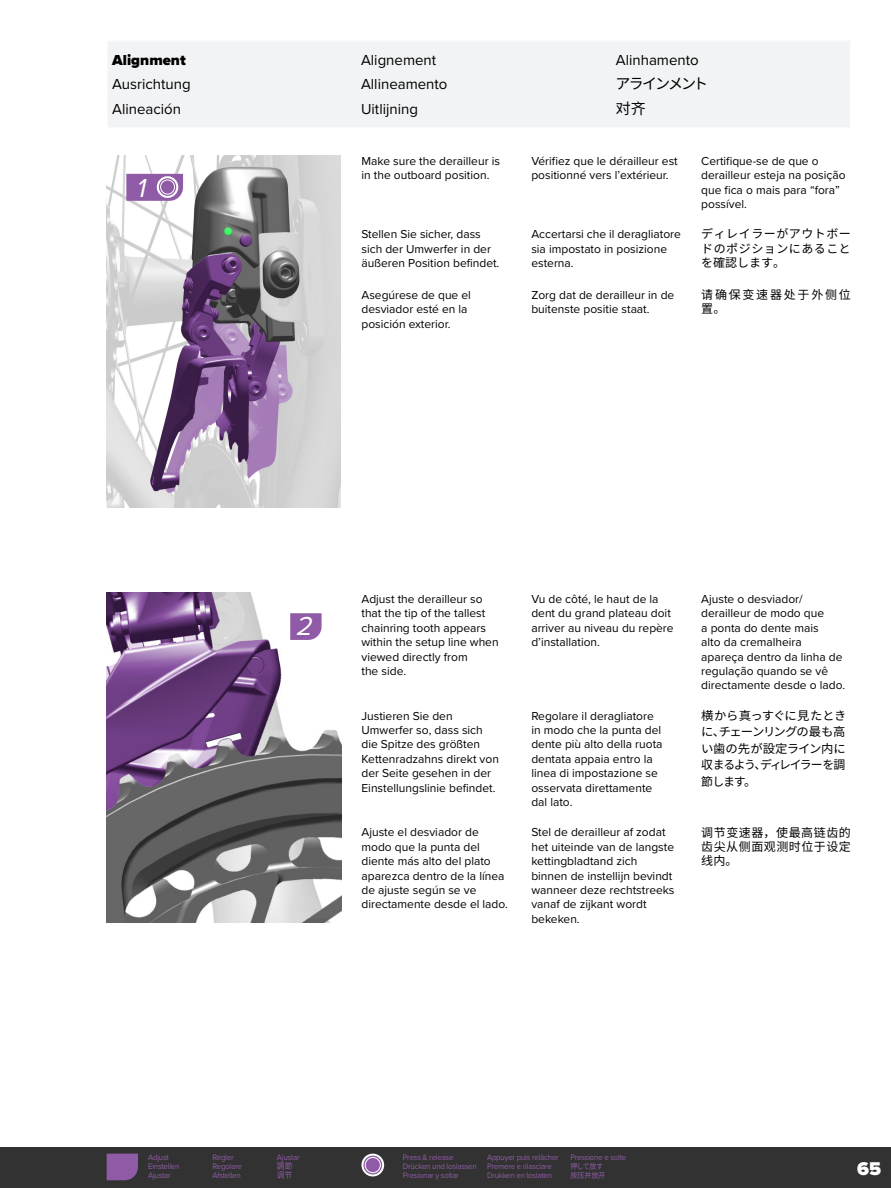
<style>
.page{position:relative;width:891px;height:1188px;background:#fff}
.page>*{position:absolute;margin:0;border:0;box-sizing:border-box;transform-origin:0 0}
.User_Manual_Number_F{font:italic 27px "Proxima Nova";color:#fff}
.t1{font:900 19.2px "Proxima Nova";color:#fff}
.SubHeader_Proxima_No{font:15px "Proxima Nova";color:#000}
.SubHeader_Proxima_No-2{font:900 15px "Proxima Nova";color:#000}
.SubHeader_Proxima_No-3{font:15px "Noto Sans CJ Kjp";letter-spacing:-.13em;color:#000}
.SubHeader_Proxima_No-4{font:15px "Noto Sans CJ Ksc";color:#000}
.User_Manual_Text_-_N{font:12px/14.4px "Proxima Nova";color:#000}
.User_Manual_Text_-_N-2{font:12px/16.5px "Noto Sans CJ Kjp";letter-spacing:-.07em;color:#000;text-align:justify}
.j-bodytext{font:12px/14.4px "Noto Sans CJ Kjp";letter-spacing:.045em;color:#000;text-align:justify}
.c-bodytext{font:12px/14.4px "Noto Sans CJ Ksc";letter-spacing:.045em;color:#000;text-align:justify}
.c-bodytext-2{font:12px/14.4px "Noto Sans CJ Ksc";letter-spacing:.145em;color:#000}
.t2{font:8.25px "Proxima Nova";letter-spacing:-.025em;color:#905ba6;scale:.95 1}
.j-masterText{font:8.25px "Noto Sans CJ Kjp";color:#905ba6;scale:.95 1}
.c-masterText{font:8.25px "Noto Sans CJ Ksc";color:#905ba6;scale:.95 1}
.t3{font:7.5px "Noto Sans CJ Kkr";letter-spacing:-.09em;color:#905ba6;scale:.95 1}
.t4{font:7.5px "Noto Sans CJ Ksc";letter-spacing:-.025em;color:#905ba6;scale:.95 1}
</style>
<div class="page">
<div style="left:0;top:1148px;width:891px;height:40px;background:#323232"></div>
<img style="left:107px;top:593px;width:234px;height:329px">
<svg style="left:290px;top:613px;width:32px;height:27px"></svg>
<div style="left:107px;top:41px;width:743px;height:87px;background:#f2f3f4"></div>
<img style="left:106px;top:156px;width:235px;height:352px">
<div style="left:364px;top:1156px;width:18px;height:18px;background:#905ba6;border-radius:50%"></div>
<div style="left:361px;top:1154px;width:23px;height:22px;border:2px solid #fff;border-radius:50%"></div>
<div style="left:365px;top:1157px;width:16px;height:16px;border:1px solid #fff;border-radius:50%"></div>
<svg style="left:126px;top:174px;width:57px;height:27px"></svg>
<svg style="left:158px;top:177px;width:19px;height:20px"></svg>
<div style="left:157px;top:176px;width:21px;height:22px;border:2px solid #fff;border-radius:50%"></div>
<div style="left:160px;top:180px;width:15px;height:14px;border:1px solid #fff;border-radius:50%"></div>
<svg style="left:107px;top:1154px;width:31px;height:26px"></svg>
<p class="SubHeader_Proxima_No-2" style="left:112px;top:49px;width:75px">Alignment</p>
<p class="SubHeader_Proxima_No" style="left:361px;top:49px;width:77px">Alignement</p>
<p class="SubHeader_Proxima_No" style="left:616px;top:49px;width:84px">Alinhamento</p>
<p class="SubHeader_Proxima_No" style="left:112px;top:73px;width:80px">Ausrichtung</p>
<p class="SubHeader_Proxima_No" style="left:361px;top:73px;width:88px">Allineamento</p>
<p class="SubHeader_Proxima_No-3" style="left:615px;top:75px;width:94px">アラインメント</p>
<p class="SubHeader_Proxima_No" style="left:112px;top:98px;width:70px">Alineación</p>
<p class="SubHeader_Proxima_No" style="left:361px;top:98px;width:58px">Uitlijning</p>
<p class="SubHeader_Proxima_No-4" style="left:616px;top:100px;width:31px">对齐</p>
<p class="User_Manual_Text_-_N" style="left:361px;top:153px;width:140px">Make sure the derailleur is in the outboard position.</p>
<p class="User_Manual_Text_-_N" style="left:531px;top:153px;width:148px">Vérifiez que le dérailleur est positionné vers l’extérieur.</p>
<p class="User_Manual_Text_-_N" style="left:701px;top:153px;width:146px">Certifique-se de que o derailleur esteja na posição que fica o mais para “fora” possível.</p>
<p class="User_Manual_Text_-_N" style="left:361px;top:227px;width:139px">Stellen Sie sicher, dass sich der Umwerfer in der äußeren Position befindet.</p>
<p class="User_Manual_Text_-_N" style="left:531px;top:227px;width:151px">Accertarsi che il deragliatore sia impostato in posizione esterna.</p>
<p class="j-bodytext" style="left:701px;top:227px;width:151px">ディレイラーがアウトボードのポジションにあることを確認します。</p>
<p class="User_Manual_Text_-_N" style="left:361px;top:287px;width:111px">Asegúrese de que el desviador esté en la posición exterior.</p>
<p class="User_Manual_Text_-_N" style="left:531px;top:287px;width:144px">Zorg dat de derailleur in de buitenste positie staat.</p>
<p class="c-bodytext-2" style="left:701px;top:288px;width:151px">请确保变速器处于外侧位置。</p>
<p class="User_Manual_Number_F" style="left:136px;top:168px;width:19px">1</p>
<p class="User_Manual_Number_F" style="left:295px;top:606px;width:25px">2</p>
<p class="User_Manual_Text_-_N" style="left:361px;top:591px;width:139px">Adjust the derailleur so that the tip of the tallest chainring tooth appears within the setup line when viewed directly from<br>the side.</p>
<p class="User_Manual_Text_-_N" style="left:531px;top:591px;width:144px">Vu de côté, le haut de la dent du grand plateau doit arriver au niveau du repère d’installation.</p>
<p class="User_Manual_Text_-_N" style="left:701px;top:591px;width:145px">Ajuste o desviador/ derailleur de modo que<br>a ponta do dente mais<br>alto da cremalheira apareça dentro da linha de regulação quando se vê directamente desde o lado.</p>
<p class="User_Manual_Text_-_N" style="left:361px;top:708px;width:139px">Justieren Sie den<br>Umwerfer so, dass sich die Spitze des größten<br>Kettenradzahns direkt von der Seite gesehen in der<br>Einstellungslinie befindet.</p>
<p class="User_Manual_Text_-_N" style="left:531px;top:708px;width:133px">Regolare il deragliatore in modo che la punta del dente più alto della ruota dentata appaia entro la linea di impostazione se osservata direttamente dal lato.</p>
<p class="User_Manual_Text_-_N-2" style="left:701px;top:707px;width:147px">横から真っすぐに見たときに、チェーンリングの最も高い歯の先が設定ライン内に収まるよう、ディレイラーを調節します。</p>
<p class="User_Manual_Text_-_N" style="left:361px;top:825px;width:148px">Ajuste el desviador de modo que la punta del diente más alto del plato aparezca dentro de la línea de ajuste según se ve directamente desde el lado.</p>
<p class="User_Manual_Text_-_N" style="left:531px;top:825px;width:145px">Stel de derailleur af zodat het uiteinde van de langste kettingbladtand zich binnen de instellijn bevindt wanneer deze rechtstreeks vanaf de zijkant wordt bekeken.</p>
<p class="c-bodytext" style="left:701px;top:825px;width:151px">调节变速器，使最高链齿的齿尖从侧面观测时位于设定线内。</p>
<p class="t2" style="left:148px;top:1151px;width:23px">Adjust</p>
<p class="t2" style="left:212px;top:1151px;width:24px">Régler</p>
<p class="t2" style="left:277px;top:1151px;width:25px">Ajustar</p>
<p class="t2" style="left:148px;top:1160px;width:35px">Einstellen</p>
<p class="t2" style="left:212px;top:1160px;width:32px">Regolare</p>
<p class="j-masterText" style="left:277px;top:1162px;width:18px">調節</p>
<p class="t2" style="left:148px;top:1169px;width:25px">Ajustar</p>
<p class="t2" style="left:212px;top:1169px;width:31px">Afstellen</p>
<p class="c-masterText" style="left:277px;top:1171px;width:18px">调节</p>
<p class="t2" style="left:403px;top:1151px;width:55px">Press &amp; release</p>
<p class="t2" style="left:487px;top:1151px;width:77px">Appuyer puis relâcher</p>
<p class="t2" style="left:571px;top:1151px;width:60px">Pressione e solte</p>
<p class="t2" style="left:403px;top:1160px;width:79px">Drücken und loslassen</p>
<p class="t2" style="left:487px;top:1160px;width:70px">Premere e rilasciare</p>
<p class="t3" style="left:571px;top:1162px;width:36px">押して放す</p>
<p class="t2" style="left:403px;top:1169px;width:60px">Presionar y soltar</p>
<p class="t2" style="left:487px;top:1169px;width:70px">Drukken en loslaten</p>
<p class="t4" style="left:571px;top:1171px;width:38px">按压并放开</p>
<h2 class="t1" style="left:857px;top:1154px;width:25px">65</h2>
</div>
